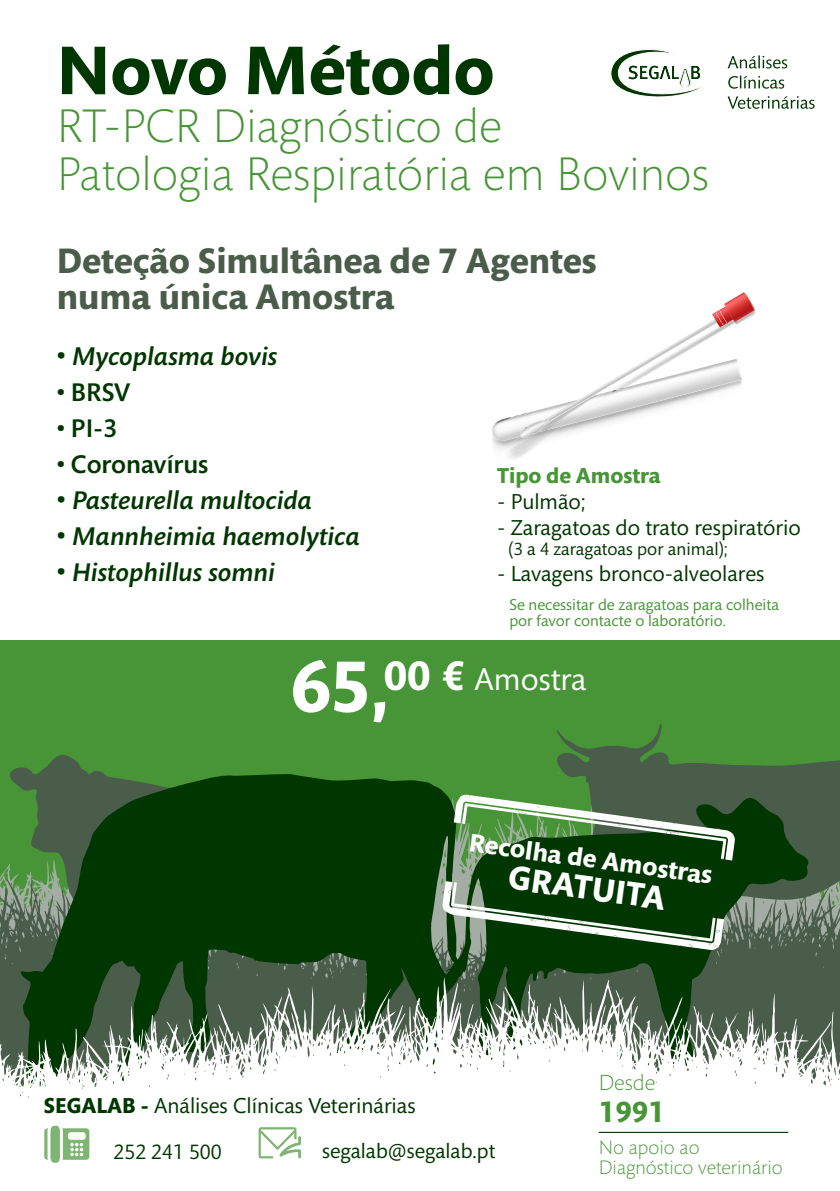
<style>
.page{position:relative;width:840px;height:1191px;background:#fff}
.page>*{position:absolute;margin:0;border:0;box-sizing:border-box;transform-origin:0 0}
.t1{font:700 70px "Mundo Sans Std";color:#003600}
.t2{font:300 48px "Mundo Sans Std";color:#479536}
.t3{font:700 36px "Mundo Sans Std";color:#4a5c4a}
.t4{font:700 34px "Mundo Sans Std";color:#fff}
.t5{font:32px "Mundo Sans Std";color:#fff}
.t6{font:700 29.8px "Mundo Sans Std";color:#479536}
.t7{font:italic 500 26px "Mundo Sans Std";color:#003600}
.t8{font:500 26px "Mundo Sans Std";color:#003600}
.t9{font:700 26px "Mundo Sans Std";color:#fff}
.t10{font:300 22.2px "Mundo Sans Std";color:#479536}
.t11{font:22px "Mundo Sans Std";color:#003600}
.t12{font:700 22px "Mundo Sans Std";color:#479536}
.t13{font:21.2px "Mundo Sans Std";color:#003600}
.t14{font:300 19.8px "Mundo Sans Std";color:#479536}
.t15{font:18px "Mundo Sans Std";color:#003600}
.t16{font:16px/16px "Mundo Sans Std";color:#479536}
.s1{font-style:normal;font-size:28px}
.s2{font-weight:700;font-size:74px}
.s3{font-weight:700;font-size:42px}
.s4{font-weight:700}
</style>
<div class="page">
<div style="left:0;top:641px;width:839px;height:516px;background:#479536"></div>
<svg style="left:556px;top:723px;width:283px;height:146px;fill:#4a5c4a"></svg>
<svg style="left:0;top:869px;width:839px;height:108px;background:#60725f"></svg>
<svg style="left:7px;top:755px;width:96px;height:222px"></svg>
<svg style="left:458px;top:793px;width:350px;height:184px;background:#274d27"></svg>
<svg style="left:20px;top:773px;width:438px;height:204px;background:#134412"></svg>
<svg style="left:0;top:977px;width:839px;height:186px;background:#bbc4bb"></svg>
<hr style="left:598px;top:1131px;width:189px;height:2px;background:#003600">
<svg style="left:258px;top:1127px;width:42px;height:31px"></svg>
<svg style="left:44px;top:1125px;width:45px;height:37px;background:#aed0a7"></svg>
<svg style="left:610px;top:49px;width:93px;height:48px"></svg>
<svg style="left:727px;top:96px;width:87px;height:13px"></svg>
<svg style="left:728px;top:76px;width:55px;height:13px"></svg>
<svg style="left:727px;top:55px;width:59px;height:14px"></svg>
<svg style="left:453px;top:794px;width:281px;height:66px"></svg>
<svg style="left:442px;top:881px;width:281px;height:69px;background:#376037"></svg>
<img style="left:733px;top:308px;width:22px;height:17px">
<img style="left:509px;top:457px;width:10px;height:2px">
<img style="left:497px;top:440px;width:47px;height:15px">
<img style="left:730px;top:359px;width:11px;height:28px">
<img style="left:492px;top:408px;width:86px;height:32px">
<img style="left:504px;top:436px;width:16px;height:4px">
<img style="left:730px;top:362px;width:6px;height:27px">
<img style="left:545px;top:322px;width:185px;height:100px">
<img style="left:521px;top:436px;width:14px;height:2px">
<img style="left:519px;top:419px;width:28px;height:17px">
<img style="left:523px;top:429px;width:18px;height:7px">
<img style="left:522px;top:433px;width:14px;height:3px">
<svg style="left:541px;top:419px;width:7px;height:6px"></svg>
<img style="left:711px;top:308px;width:22px;height:20px">
<img style="left:715px;top:312px;width:8px;height:14px">
<img style="left:718px;top:310px;width:9px;height:14px">
<img style="left:723px;top:292px;width:31px;height:30px">
<p class="t1" style="left:57px;top:32px;width:439px">Novo Método</p>
<p class="t2" style="left:57px;top:101px;width:446px">RT-PCR Diagnóstico de</p>
<p class="t2" style="left:57px;top:149px;width:653px">Patologia Respiratória em Bovinos</p>
<p class="t3" style="left:57px;top:241px;width:541px">Deteção Simultânea de 7 Agentes</p>
<p class="t3" style="left:57px;top:277px;width:339px">numa única Amostra</p>
<p class="t7" style="left:57px;top:342px;width:222px"><span class="s1">•</span> Mycoplasma bovis</p>
<p class="t8" style="left:57px;top:378px;width:75px">• BRSV</p>
<p class="t8" style="left:57px;top:414px;width:62px">• PI-3</p>
<p class="t8" style="left:57px;top:450px;width:153px">• Coronavírus</p>
<p class="t7" style="left:57px;top:486px;width:256px"><span class="s1">•</span> Pasteurella multocida</p>
<p class="t7" style="left:57px;top:522px;width:304px"><span class="s1">•</span> Mannheimia haemolytica</p>
<p class="t7" style="left:57px;top:558px;width:220px"><span class="s1">•</span> Histophillus somni</p>
<p class="t12" style="left:497px;top:463px;width:165px">Tipo de Amostra</p>
<p class="t11" style="left:497px;top:489px;width:90px">- Pulmão;</p>
<p class="t11" style="left:497px;top:515px;width:305px">- Zaragatoas do trato respiratório</p>
<p class="t15" style="left:508px;top:539px;width:220px">(3 a 4 zaragatoas por animal);</p>
<p class="t11" style="left:497px;top:561px;width:269px">- Lavagens bronco-alveolares</p>
<p class="t16" style="left:509px;top:597px;width:271px">Se necessitar de zaragatoas para colheita por favor contacte o laboratório.</p>
<p class="t5" style="left:290px;top:662px;width:298px"><span class="s2">65,</span><span class="s3">00 €</span> Amostra</p>
<p class="t9" style="left:471px;top:827px;width:246px;rotate:8deg">Recolha de Amostras</p>
<p class="t4" style="left:511px;top:858px;width:159px;rotate:8deg">GRATUITA</p>
<p class="t11" style="left:44px;top:1094px;width:373px"><span class="s4">SEGALAB -</span> Análises Clínicas Veterinárias</p>
<p class="t13" style="left:113px;top:1140px;width:110px">252 241 500</p>
<p class="t13" style="left:322px;top:1139px;width:174px">segalab@segalab.pt</p>
<p class="t10" style="left:598px;top:1070px;width:58px">Desde</p>
<p class="t6" style="left:598px;top:1095px;width:68px">1991</p>
<p class="t14" style="left:598px;top:1137px;width:102px">No apoio ao</p>
<p class="t14" style="left:598px;top:1156px;width:185px">Diagnóstico veterinário</p>
</div>
